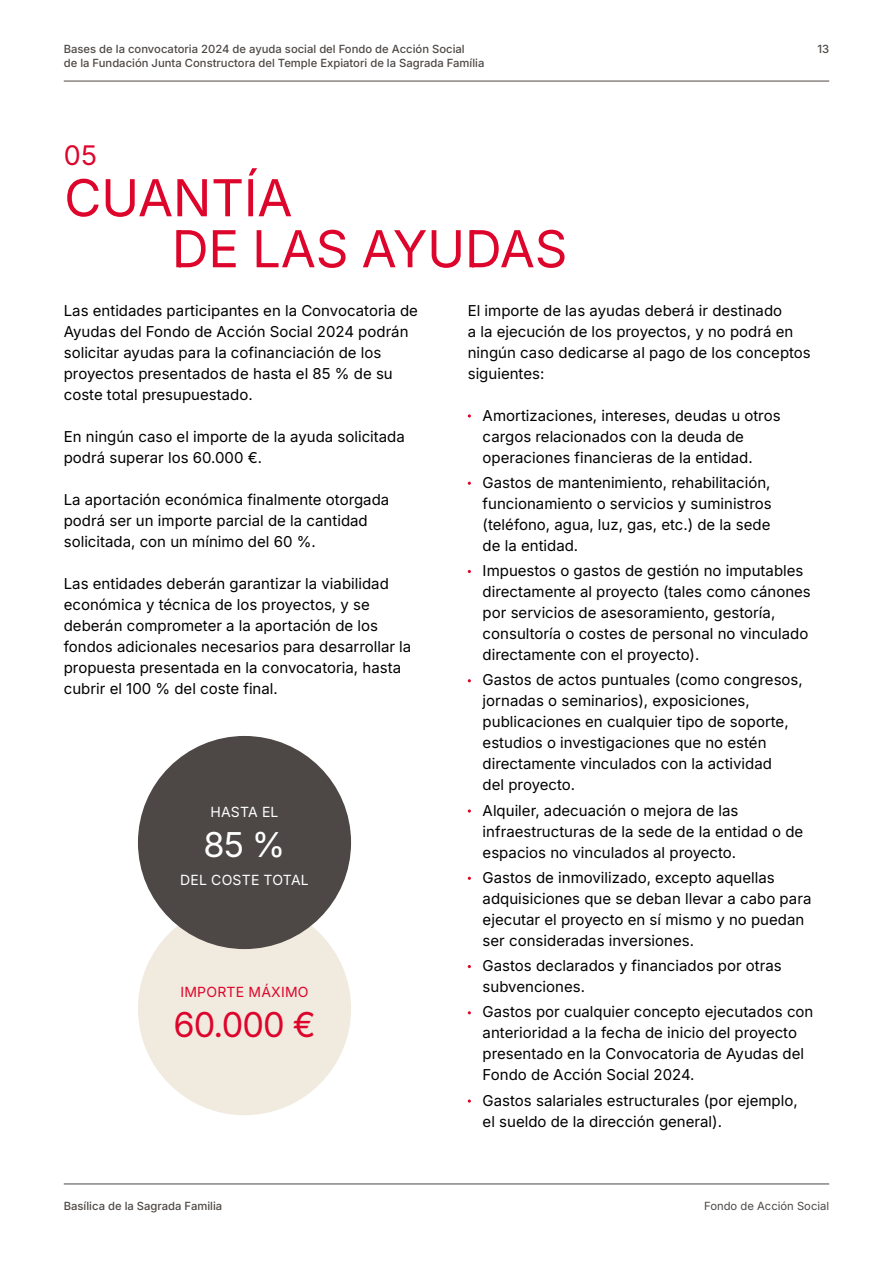
<style>
.page{position:relative;width:893px;height:1263px;background:#fff}
.page>*{position:absolute;margin:0;border:0;box-sizing:border-box;transform-origin:0 0}
.t1{font:51px/51px "Inter";letter-spacing:-.005em;color:#dd052b}
.t2{font:34.2px "Inter";color:#dd052b}
.t3{font:34.2px "Inter";color:#fff}
.t4{font:27px "Inter";color:#dd052b}
.t5{font:15px/21px "Inter";color:#000}
.t6{font:13.95px "Inter";letter-spacing:.015em;color:#fff}
.t7{font:13.95px "Inter";letter-spacing:.015em;color:#dd052b}
.t8{font:11.25px "Inter";color:#4d4845}
</style>
<div class="page">
<svg style="left:468px;top:414px;width:3px;height:4px"></svg>
<svg style="left:468px;top:809px;width:3px;height:4px"></svg>
<svg style="left:468px;top:1099px;width:3px;height:4px"></svg>
<div style="left:138px;top:902px;width:213px;height:213px;background:#f1ebdf;border-radius:50%"></div>
<div style="left:138px;top:736px;width:213px;height:213px;background:#4d4845;border-radius:50%"></div>
<hr style="left:64px;top:1184px;width:765px;height:1px;background:#4d4845">
<hr style="left:64px;top:81px;width:765px;height:1px;background:#4d4845">
<p class="t8" style="left:64px;top:41px;width:402px">Bases de la convocatoria 2024 de ayuda social del Fondo de Acción Social</p>
<p class="t8" style="left:817px;top:41px;width:13px">13</p>
<p class="t8" style="left:64px;top:54px;width:422px">de la Fundación Junta Constructora del Temple Expiatori de la Sagrada Família</p>
<h3 class="t4" style="left:64px;top:135px;width:35px">05</h3>
<h1 class="t1" style="left:172px;top:171px;width:397px;text-indent:-108px">CUANTÍA<br>DE LAS AYUDAS</h1>
<p class="t5" style="left:64px;top:299px;width:356px">Las entidades participantes en la Convocatoria de Ayudas del Fondo de Acción Social 2024 podrán solicitar ayudas para la cofinanciación de los proyectos presentados de hasta el 85 % de su coste total presupuestado.</p>
<p class="t5" style="left:64px;top:425px;width:343px">En ningún caso el importe de la ayuda solicitada podrá superar los 60.000 €.</p>
<p class="t5" style="left:64px;top:488px;width:327px">La aportación económica finalmente otorgada podrá ser un importe parcial de la cantidad solicitada, con un mínimo del 60 %.</p>
<p class="t5" style="left:64px;top:572px;width:349px">Las entidades deberán garantizar la viabilidad económica y técnica de los proyectos, y se deberán comprometer a la aportación de los fondos adicionales necesarios para desarrollar la propuesta presentada en la convocatoria, hasta cubrir el 100 % del coste final.</p>
<p class="t6" style="left:210px;top:802px;width:70px">HASTA EL</p>
<h2 class="t3" style="left:203px;top:819px;width:84px">85 %</h2>
<p class="t6" style="left:180px;top:869px;width:130px">DEL COSTE TOTAL</p>
<p class="t7" style="left:180px;top:981px;width:130px">IMPORTE MÁXIMO</p>
<h2 class="t2" style="left:173px;top:999px;width:144px">60.000 €</h2>
<p class="t5" style="left:468px;top:299px;width:345px">El importe de las ayudas deberá ir destinado<br>a la ejecución de los proyectos, y no podrá en ningún caso dedicarse al pago de los conceptos siguientes:</p>
<p class="t5" style="left:483px;top:404px;width:299px">Amortizaciones, intereses, deudas u otros cargos relacionados con la deuda de operaciones financieras de la entidad.</p>
<p class="t5" style="left:483px;top:471px;width:291px;text-align:justify">Gastos de mantenimiento, rehabilitación, funcionamiento o servicios y suministros (teléfono, agua, luz, gas, etc.) de la sede de la entidad.</p>
<p class="t5" style="left:483px;top:560px;width:330px">Impuestos o gastos de gestión no imputables directamente al proyecto (tales como cánones por servicios de asesoramiento, gestoría, consultoría o costes de personal no vinculado directamente con el proyecto).</p>
<p class="t5" style="left:483px;top:669px;width:322px">Gastos de actos puntuales (como congresos, jornadas o seminarios), exposiciones, publicaciones en cualquier tipo de soporte, estudios o investigaciones que no estén directamente vinculados con la actividad<br>del proyecto.</p>
<p class="t5" style="left:483px;top:799px;width:322px">Alquiler, adecuación o mejora de las infraestructuras de la sede de la entidad o de espacios no vinculados al proyecto.</p>
<p class="t5" style="left:483px;top:866px;width:330px">Gastos de inmovilizado, excepto aquellas adquisiciones que se deban llevar a cabo para ejecutar el proyecto en sí mismo y no puedan ser consideradas inversiones.</p>
<p class="t5" style="left:483px;top:955px;width:301px">Gastos declarados y financiados por otras subvenciones.</p>
<p class="t5" style="left:483px;top:1001px;width:332px">Gastos por cualquier concepto ejecutados con anterioridad a la fecha de inicio del proyecto presentado en la Convocatoria de Ayudas del Fondo de Acción Social 2024.</p>
<p class="t5" style="left:483px;top:1089px;width:317px">Gastos salariales estructurales (por ejemplo, el sueldo de la dirección general).</p>
<p class="t8" style="left:64px;top:1197px;width:160px">Basílica de la Sagrada Familia</p>
<p class="t8" style="left:704px;top:1197px;width:127px">Fondo de Acción Social</p>
</div>
